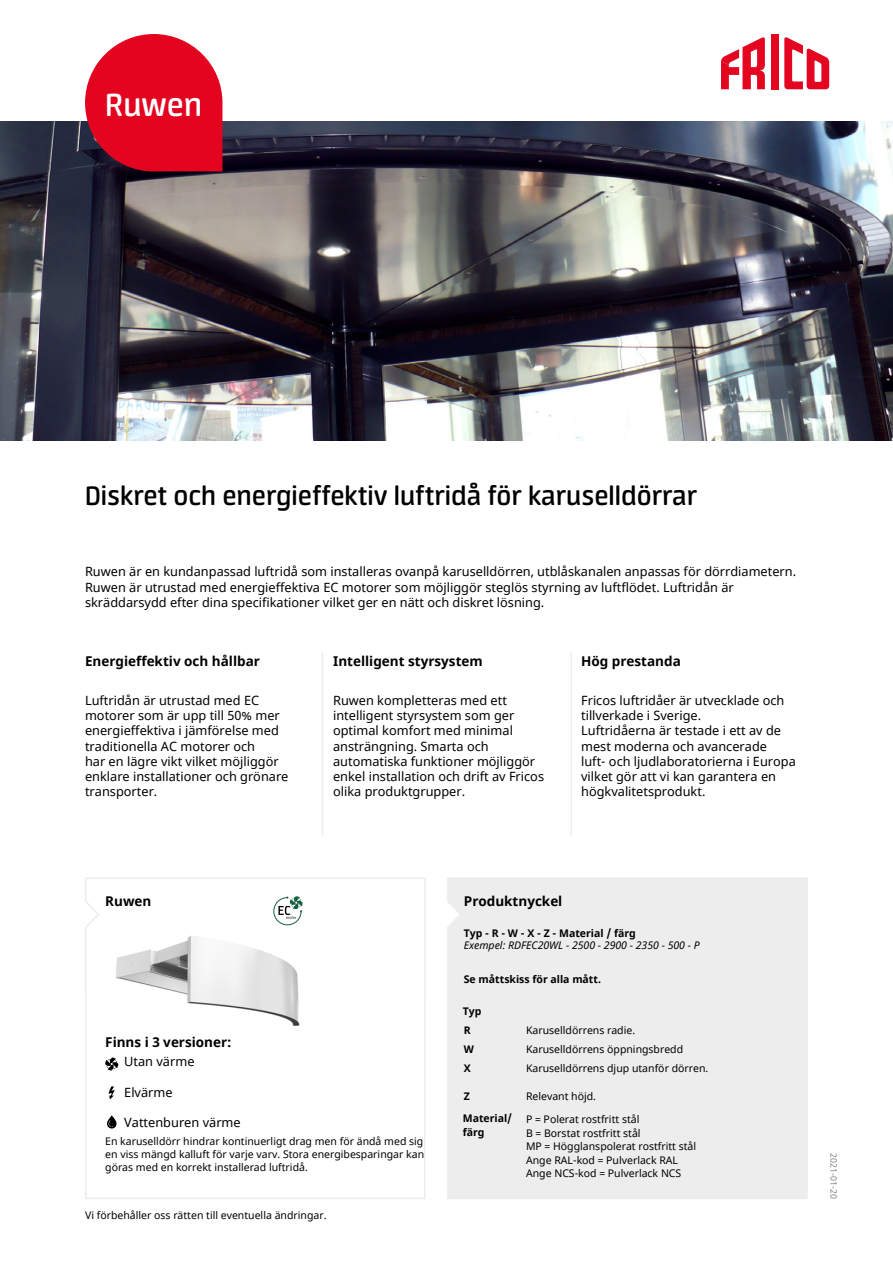
<style>
.page{position:relative;width:893px;height:1263px;background:#fff}
.page>*{position:absolute;margin:0;border:0;box-sizing:border-box;transform-origin:0 0}
.t1{font:600 36px "Neuron";color:#fff}
.t2{font:600 30px "Neuron";color:#000}
.t3{font:700 13.5px "Noto Sans";color:#000}
.t4{font:12.75px/15.3px "Noto Sans";color:#000}
.t5{font:10.5px/13.5px "Noto Sans";color:#000}
.t6{font:700 10.5px/18.8px "Noto Sans";color:#000}
.t7{font:italic 10.5px "Noto Sans";color:#000}
.t8{font:9px "Noto Sans";color:#878787}
</style>
<div class="page">
<img style="left:1px;top:121px;width:892px;height:319px">
<svg style="left:85px;top:878px;width:341px;height:321px"></svg>
<div style="left:447px;top:878px;width:361px;height:321px;background:#ededed"></div>
<img style="left:105px;top:918px;width:203px;height:110px">
<svg style="left:85px;top:34px;width:137px;height:137px"></svg>
<div style="left:771px;top:34px;width:7px;height:55px;background:#e40520"></div>
<svg style="left:784px;top:37px;width:45px;height:52px"></svg>
<svg style="left:721px;top:37px;width:44px;height:52px"></svg>
<svg style="left:273px;top:896px;width:30px;height:29px"></svg>
<svg style="left:105px;top:1057px;width:13px;height:14px"></svg>
<svg style="left:109px;top:1086px;width:6px;height:13px"></svg>
<svg style="left:107px;top:1115px;width:10px;height:13px"></svg>
<hr style="left:570px;top:652px;width:2px;height:184px;background:#ededed">
<hr style="left:322px;top:652px;width:1px;height:184px;background:#ededed">
<h1 class="t1" style="left:105px;top:85px;width:98px">Ruwen</h1>
<h2 class="t2" style="left:85px;top:479px;width:614px">Diskret och energieffektiv luftridå för karuselldörrar</h2>
<p class="t4" style="left:85px;top:564px;width:713px">Ruwen är en kundanpassad luftridå som installeras ovanpå karuselldörren, utblåskanalen anpassas för dörrdiametern.<br>Ruwen är utrustad med energieffektiva EC motorer som möjliggör steglös styrning av luftflödet. Luftridån är skräddarsydd efter dina specifikationer vilket ger en nätt och diskret lösning.</p>
<p class="t3" style="left:85px;top:652px;width:176px">Energieffektiv och hållbar</p>
<p class="t3" style="left:333px;top:652px;width:151px">Intelligent styrsystem</p>
<p class="t3" style="left:581px;top:652px;width:101px">Hög prestanda</p>
<p class="t4" style="left:85px;top:693px;width:205px">Luftridån är utrustad med EC motorer som är upp till 50% mer energieffektiva i jämförelse med traditionella AC motorer och<br>har en lägre vikt vilket möjliggör enklare installationer och grönare transporter.</p>
<p class="t4" style="left:333px;top:693px;width:213px">Ruwen kompletteras med ett intelligent styrsystem som ger optimal komfort med minimal ansträngning. Smarta och automatiska funktioner möjliggör enkel installation och drift av Fricos olika produktgrupper.</p>
<p class="t4" style="left:581px;top:693px;width:216px">Fricos luftridåer är utvecklade och tillverkade i Sverige.<br>Luftridåerna är testade i ett av de mest moderna och avancerade<br>luft- och ljudlaboratorierna i Europa vilket gör att vi kan garantera en högkvalitetsprodukt.</p>
<p class="t3" style="left:105px;top:892px;width:48px">Ruwen</p>
<p class="t3" style="left:105px;top:1032px;width:128px">Finns i 3 versioner:</p>
<p class="t4" style="left:124px;top:1054px;width:72px">Utan värme</p>
<p class="t4" style="left:124px;top:1085px;width:50px">Elvärme</p>
<p class="t4" style="left:124px;top:1115px;width:118px">Vattenburen värme</p>
<p class="t5" style="left:105px;top:1136px;width:320px;line-height:12.6px;text-align:justify">En karuselldörr hindrar kontinuerligt drag men för ändå med sig en viss mängd kalluft för varje varv. Stora energibesparingar kan göras med en korrekt installerad luftridå.</p>
<p class="t5" style="left:85px;top:1209px;width:243px">Vi förbehåller oss rätten till eventuella ändringar.</p>
<p class="t3" style="left:464px;top:892px;width:100px">Produktnyckel</p>
<p class="t6" style="left:464px;top:924px;width:173px">Typ - R - W - X - Z - Material / färg</p>
<p class="t7" style="left:464px;top:938px;width:237px">Exempel: RDFEC20WL - 2500 - 2900 - 2350 - 500 - P</p>
<p class="t6" style="left:464px;top:970px;width:139px">Se måttskiss för alla mått.</p>
<p class="t6" style="left:463px;top:1002px;width:20px">Typ<br>R<br>W<br>X</p>
<p class="t6" style="left:463px;top:1085px;width:51px;line-height:22.6px">Z<br>Material/</p>
<p class="t6" style="left:463px;top:1123px;width:23px">färg</p>
<p class="t5" style="left:526px;top:1021px;width:184px;line-height:18.8px">Karuselldörrens radie.<br>Karuselldörrens öppningsbredd<br>Karuselldörrens djup utanför dörren.</p>
<p class="t5" style="left:526px;top:1089px;width:72px">Relevant höjd.</p>
<p class="t5" style="left:526px;top:1113px;width:172px">P = Polerat rostfritt stål<br>B = Borstat rostfritt stål<br>MP = Högglanspolerat rostfritt stål<br>Ange RAL-kod = Pulverlack RAL<br>Ange NCS-kod = Pulverlack NCS</p>
<p class="t8" style="left:840px;top:1153px;width:47px;rotate:90deg">2021-01-20</p>
</div>
